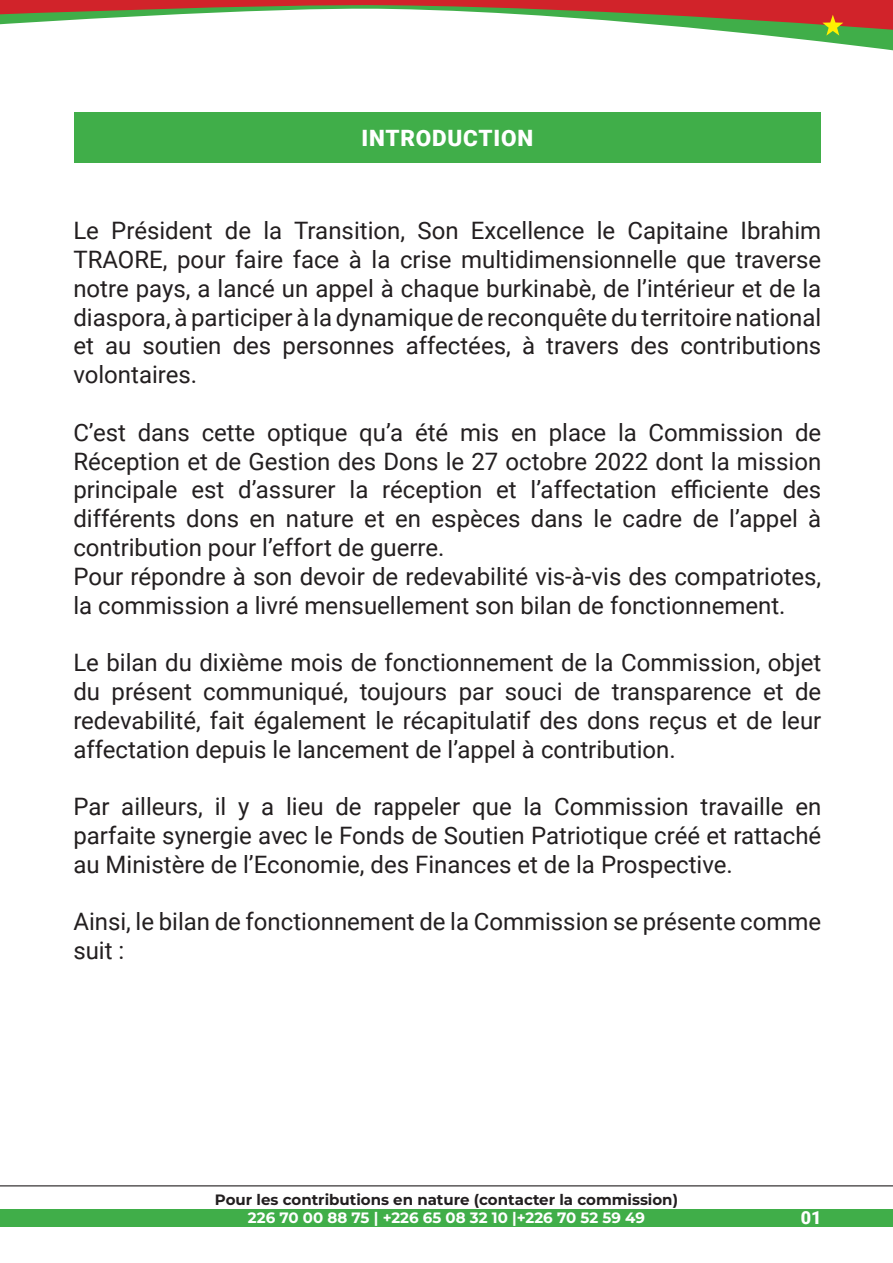
<style>
.page{position:relative;width:893px;height:1263px;background:#fff}
.page>*{position:absolute;margin:0;border:0;box-sizing:border-box;transform-origin:0 0}
.t1{font:24px/28.8px "Roboto";color:#231f20;text-align:justify}
.t2{font:900 22.5px "Roboto";letter-spacing:.035em;color:#fff}
.t3{font:900 18px "Roboto";color:#fff}
.t4{font:700 15px "Montserrat";color:#231f20}
.t5{font:700 15px "Montserrat";color:#fff}
</style>
<div class="page">
<div style="left:0;top:1209px;width:893px;height:18px;background:#40ae49"></div>
<hr style="left:0;top:1185px;width:893px;height:1px;background:#231f20">
<svg style="left:0;top:0;width:893px;height:50px"></svg>
<div style="left:74px;top:112px;width:747px;height:51px;background:#40ae49"></div>
<p class="t2" style="left:361px;top:122px;width:173px">INTRODUCTION</p>
<p class="t1" style="left:73px;top:215px;width:749px">Le Président de la Transition, Son Excellence le Capitaine Ibrahim TRAORE, pour faire face à la crise multidimensionnelle que traverse notre pays, a lancé un appel à chaque burkinabè, de l’intérieur et de la diaspora, à participer à la dynamique de reconquête du territoire national et au soutien des personnes affectées, à travers des contributions volontaires.</p>
<p class="t1" style="left:73px;top:417px;width:749px">C’est dans cette optique qu’a été mis en place la Commission de Réception et de Gestion des Dons le 27 octobre 2022 dont la mission principale est d’assurer la réception et l’affectation efficiente des différents dons en nature et en espèces dans le cadre de l’appel à contribution pour l’effort de guerre.</p>
<p class="t1" style="left:73px;top:561px;width:749px">Pour répondre à son devoir de redevabilité vis-à-vis des compatriotes, la commission a livré mensuellement son bilan de fonctionnement.</p>
<p class="t1" style="left:73px;top:647px;width:749px">Le bilan du dixième mois de fonctionnement de la Commission, objet du présent communiqué, toujours par souci de transparence et de redevabilité, fait également le récapitulatif des dons reçus et de leur affectation depuis le lancement de l’appel à contribution.</p>
<p class="t1" style="left:73px;top:791px;width:749px">Par ailleurs, il y a lieu de rappeler que la Commission travaille en parfaite synergie avec le Fonds de Soutien Patriotique créé et rattaché au Ministère de l’Economie, des Finances et de la Prospective.</p>
<p class="t1" style="left:73px;top:906px;width:749px">Ainsi, le bilan de fonctionnement de la Commission se présente comme suit :</p>
<p class="t4" style="left:215px;top:1190px;width:465px">Pour les contributions en nature (contacter la commission)</p>
<p class="t5" style="left:248px;top:1208px;width:398px">226 70 00 88 75 | +226 65 08 32 10 |+226 70 52 59 49</p>
<p class="t3" style="left:801px;top:1205px;width:22px">01</p>
</div>
